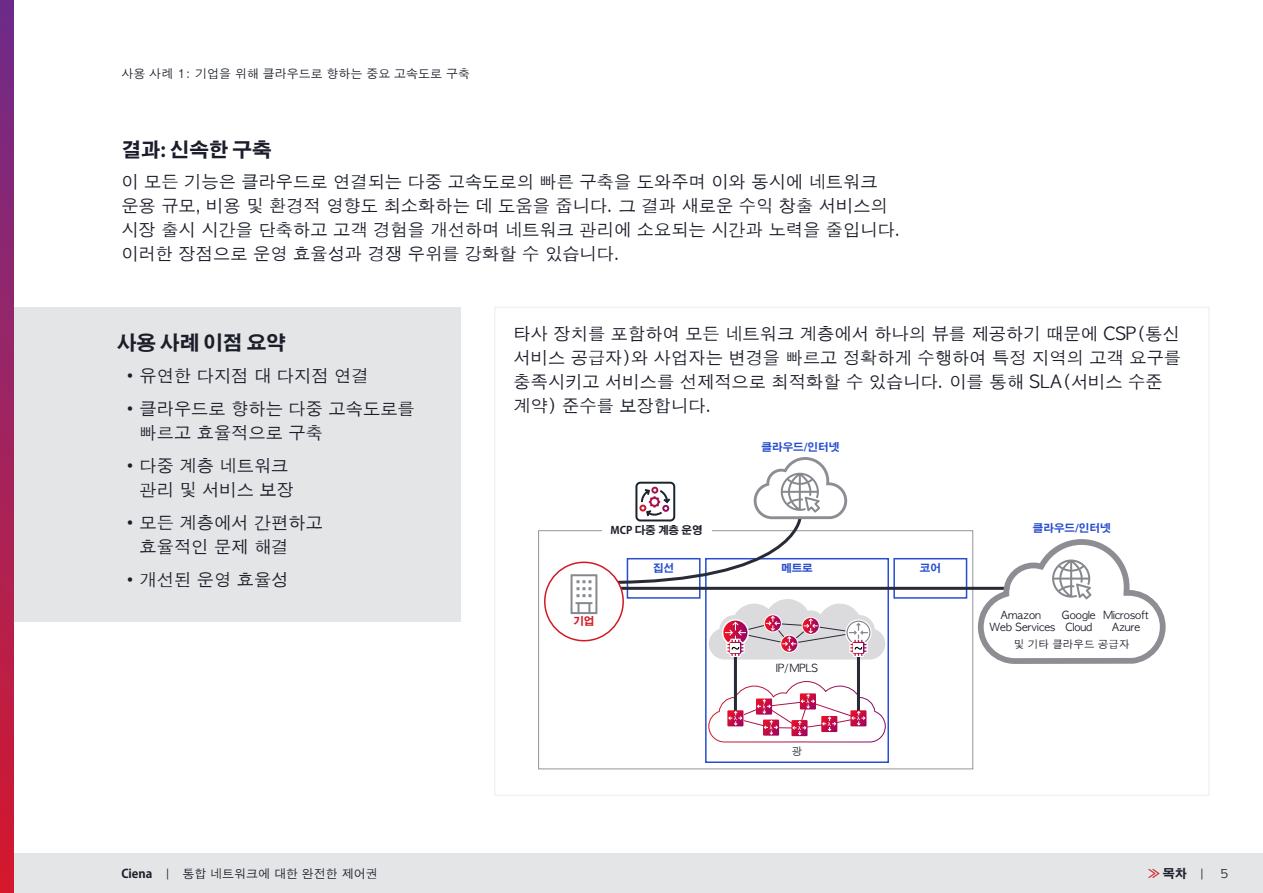
<style>
.page{position:relative;width:1263px;height:893px;background:#fff}
.page>*{position:absolute;margin:0;border:0;box-sizing:border-box;transform-origin:0 0}
.eBook_H3_Headings{font:700 19.5px "Adobe Gothic Std";color:#1b1e2a}
.eBook_Body_Copy{font:17.25px/24px "Apple Gothic";color:#1b1e2a}
.t1{font:12px "Apple Gothic";color:#1b1e2a}
.t2{font:700 12px "Adobe Gothic Std";color:#1b1e2a}
.t3{font:10.5px/12px "Apple Gothic";color:#1b1e2a;text-align:center}
.t4{font:700 10.5px "Adobe Gothic Std";color:#284ecf}
.t5{font:700 10.5px "Adobe Gothic Std";color:#1b1e2a}
.t6{font:700 10.5px "Adobe Gothic Std";color:#d31924}
.s1{font-family:"Adobe Gothic Std";font-weight:700}
.s2{color:#d31924}
.s3{font-family:"Apple Gothic";font-weight:400}
</style>
<div class="page">
<div style="left:14px;top:307px;width:447px;height:315px;background:#e4e5e6"></div>
<div style="left:494px;top:307px;width:716px;height:489px;border:2px solid #f1f2f3"></div>
<div style="left:705px;top:558px;width:184px;height:205px;border:2px solid #284ecf"></div>
<div style="left:893px;top:558px;width:74px;height:41px;border:2px solid #284ecf"></div>
<hr style="left:606px;top:587px;width:403px;height:3px;background:#282a36">
<svg style="left:978px;top:539px;width:187px;height:125px"></svg>
<hr style="left:734px;top:655px;width:3px;height:56px;background:#282a36">
<hr style="left:857px;top:655px;width:3px;height:56px;background:#282a36">
<svg style="left:568px;top:457px;width:317px;height:202px"></svg>
<svg style="left:708px;top:681px;width:178px;height:62px"></svg>
<div style="left:0;top:853px;width:1263px;height:40px;background:#e4e5e6"></div>
<svg style="left:0;top:0;width:14px;height:893px;background:#a1225c"></svg>
<p class="t1" style="left:121px;top:67px;width:350px">사용 사례 1: 기업을 위해 클라우드로 향하는 중요 고속도로 구축</p>
<p class="eBook_H3_Headings" style="left:121px;top:138px;width:152px">결과: 신속한 구축</p>
<p class="eBook_Body_Copy" style="left:121px;top:170px;width:781px">이 모든 기능은 클라우드로 연결되는 다중 고속도로의 빠른 구축을 도와주며 이와 동시에 네트워크 운용 규모, 비용 및 환경적 영향도 최소화하는 데 도움을 줍니다. 그 결과 새로운 수익 창출 서비스의 시장 출시 시간을 단축하고 고객 경험을 개선하며 네트워크 관리에 소요되는 시간과 노력을 줄입니다. 이러한 장점으로 운영 효율성과 경쟁 우위를 강화할 수 있습니다.</p>
<p class="eBook_H3_Headings" style="left:117px;top:331px;width:170px">사용 사례 이점 요약</p>
<p class="eBook_Body_Copy" style="left:122px;top:364px;width:249px">•유연한 다지점 대 다지점 연결</p>
<p class="eBook_Body_Copy" style="left:140px;top:397px;width:277px;text-indent:-18px">•클라우드로 향하는 다중 고속도로를 빠르고 효율적으로 구축</p>
<p class="eBook_Body_Copy" style="left:140px;top:454px;width:156px;text-indent:-18px">•다중 계층 네트워크 관리 및 서비스 보장</p>
<p class="eBook_Body_Copy" style="left:140px;top:511px;width:185px;text-indent:-18px">•모든 계층에서 간편하고 효율적인 문제 해결</p>
<p class="eBook_Body_Copy" style="left:122px;top:568px;width:169px">•개선된 운영 효율성</p>
<p class="eBook_Body_Copy" style="left:513px;top:322px;width:669px">타사 장치를 포함하여 모든 네트워크 계층에서 하나의 뷰를 제공하기 때문에 CSP(통신 서비스 공급자)와 사업자는 변경을 빠르고 정확하게 수행하여 특정 지역의 고객 요구를 충족시키고 서비스를 선제적으로 최적화할 수 있습니다. 이를 통해 SLA(서비스 수준 계약) 준수를 보장합니다.</p>
<p class="t6" style="left:573px;top:615px;width:23px">기업</p>
<p class="t5" style="left:610px;top:524px;width:94px">MCP 다중 계층 운영</p>
<p class="t4" style="left:653px;top:562px;width:23px">집선</p>
<p class="t4" style="left:761px;top:441px;width:79px">클라우드/인터넷</p>
<p class="t4" style="left:781px;top:562px;width:33px">메트로</p>
<p class="t4" style="left:920px;top:562px;width:23px">코어</p>
<p class="t3" style="left:776px;top:662px;width:44px">IP/MPLS</p>
<p class="t3" style="left:792px;top:745px;width:12px">광</p>
<p class="t4" style="left:1033px;top:521px;width:79px">클라우드/인터넷</p>
<p class="t3" style="left:989px;top:609px;width:67px">Amazon<br>Web Services</p>
<p class="t3" style="left:1062px;top:609px;width:35px">Google<br>Cloud</p>
<p class="t3" style="left:1014px;top:638px;width:117px">및 기타 클라우드 공급자</p>
<p class="t3" style="left:1103px;top:609px;width:47px">Microsoft<br>Azure</p>
<p class="t1" style="left:121px;top:867px;width:258px"><span class="s1">Ciena</span> | 통합 네트워크에 대한 완전한 제어권</p>
<p class="t2" style="left:1148px;top:866px;width:58px"><span class="s2">»</span> 목차 <span class="s3">|</span></p>
<p class="t1" style="left:1220px;top:867px;width:10px">5</p>
</div>
